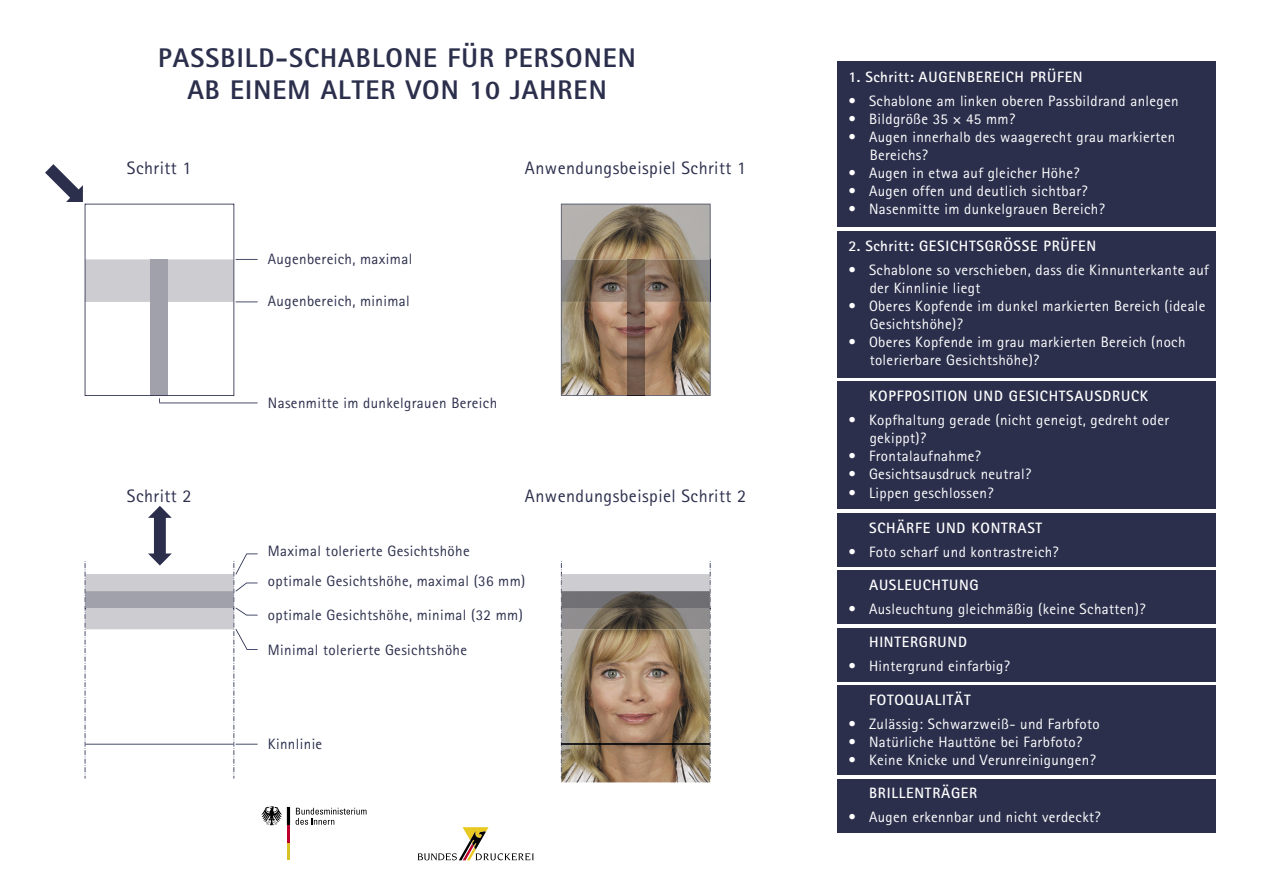
<style>
.page{position:relative;width:1263px;height:893px;background:#fff}
.page>*{position:absolute;margin:0;border:0;box-sizing:border-box;transform-origin:0 0}
.t1{font:800 27px/32.4px "AT Rotis Sans Serif";letter-spacing:.04em;color:#2b2f4c;text-align:center}
.t2{font:18px "AT Rotis Sans Serif";letter-spacing:.025em;color:#2b2f4c}
.t3{font:15px/18px "AT Rotis Sans Serif";letter-spacing:.025em;color:#fff}
.t4{font:15px "AT Rotis Sans Serif";letter-spacing:.025em;color:#2b2f4c}
.t5{font:700 15px "AT Rotis Sans Serif";letter-spacing:.05em;color:#fff}
</style>
<div class="page">
<svg style="left:561px;top:561px;width:150px;height:218px;background:#9d8b79"></svg>
<svg style="left:85px;top:506px;width:173px;height:273px"></svg>
<svg style="left:561px;top:204px;width:150px;height:192px;background:#8f7c69"></svg>
<svg style="left:45px;top:164px;width:213px;height:239px"></svg>
<hr style="left:287px;top:842px;width:3px;height:18px;background:#d7c127">
<hr style="left:287px;top:825px;width:3px;height:18px;background:#bd002b">
<svg style="left:261px;top:806px;width:29px;height:19px"></svg>
<svg style="left:296px;top:808px;width:70px;height:17px"></svg>
<svg style="left:417px;top:827px;width:117px;height:33px"></svg>
<div style="left:838px;top:61px;width:378px;height:165px;background:#2b2f4c"></div>
<div style="left:838px;top:231px;width:378px;height:146px;background:#2b2f4c"></div>
<div style="left:838px;top:382px;width:378px;height:127px;background:#2b2f4c"></div>
<div style="left:838px;top:513px;width:378px;height:54px;background:#2b2f4c"></div>
<div style="left:838px;top:571px;width:378px;height:53px;background:#2b2f4c"></div>
<div style="left:838px;top:628px;width:378px;height:53px;background:#2b2f4c"></div>
<div style="left:838px;top:686px;width:378px;height:89px;background:#2b2f4c"></div>
<div style="left:838px;top:779px;width:378px;height:53px;background:#2b2f4c"></div>
<h1 class="t1" style="left:158px;top:41px;width:479px">PASSBILD-SCHABLONE FÜR PERSONEN<br>AB EINEM ALTER VON 10 JAHREN</h1>
<p class="t2" style="left:127px;top:158px;width:66px">Schritt 1</p>
<p class="t2" style="left:127px;top:485px;width:66px">Schritt 2</p>
<p class="t4" style="left:268px;top:250px;width:146px">Augenbereich, maximal</p>
<p class="t4" style="left:268px;top:293px;width:143px">Augenbereich, minimal</p>
<p class="t2" style="left:525px;top:158px;width:223px">Anwendungsbeispiel Schritt 1</p>
<p class="t4" style="left:268px;top:394px;width:231px">Nasenmitte im dunkelgrauen Bereich</p>
<p class="t4" style="left:268px;top:542px;width:203px">Maximal tolerierte Gesichtshöhe</p>
<p class="t2" style="left:525px;top:485px;width:223px">Anwendungsbeispiel Schritt 2</p>
<p class="t4" style="left:268px;top:572px;width:259px">optimale Gesichtshöhe, maximal (36 mm)</p>
<p class="t4" style="left:268px;top:606px;width:256px">optimale Gesichtshöhe, minimal (32 mm)</p>
<p class="t4" style="left:268px;top:641px;width:201px">Minimal tolerierte Gesichtshöhe</p>
<p class="t4" style="left:268px;top:735px;width:56px">Kinnlinie</p>
<p class="t5" style="left:848px;top:68px;width:236px">1. Schritt: AUGENBEREICH PRÜFEN</p>
<p class="t3" style="left:848px;top:92px;width:332px">• Schablone am linken oberen Passbildrand anlegen</p>
<p class="t3" style="left:848px;top:110px;width:168px">• Bildgröße 35 × 45 mm?</p>
<p class="t3" style="left:870px;top:128px;width:307px;text-indent:-21px">• Augen innerhalb des waagerecht grau markierten<br>Bereichs?</p>
<p class="t3" style="left:848px;top:164px;width:233px">• Augen in etwa auf gleicher Höhe?</p>
<p class="t3" style="left:848px;top:182px;width:241px">• Augen offen und deutlich sichtbar?</p>
<p class="t3" style="left:848px;top:200px;width:258px">• Nasenmitte im dunkelgrauen Bereich?</p>
<p class="t5" style="left:848px;top:236px;width:249px">2. Schritt: GESICHTSGRÖSSE PRÜFEN</p>
<p class="t3" style="left:870px;top:261px;width:341px;text-indent:-21px">• Schablone so verschieben, dass die Kinnunterkante auf der Kinnlinie liegt</p>
<p class="t3" style="left:870px;top:297px;width:337px;text-indent:-21px">• Oberes Kopfende im dunkel markierten Bereich (ideale<br>Gesichtshöhe)?</p>
<p class="t3" style="left:870px;top:333px;width:317px;text-indent:-21px">• Oberes Kopfende im grau markierten Bereich (noch tolerierbare Gesichtshöhe)?</p>
<p class="t5" style="left:869px;top:387px;width:280px">KOPFPOSITION UND GESICHTSAUSDRUCK</p>
<p class="t3" style="left:870px;top:411px;width:301px;text-indent:-21px">• Kopfhaltung gerade (nicht geneigt, gedreht oder gekippt)?</p>
<p class="t3" style="left:848px;top:447px;width:134px">• Frontalaufnahme?</p>
<p class="t3" style="left:848px;top:465px;width:184px">• Gesichtsausdruck neutral?</p>
<p class="t3" style="left:848px;top:483px;width:147px">• Lippen geschlossen?</p>
<p class="t5" style="left:869px;top:518px;width:175px">SCHÄRFE UND KONTRAST</p>
<p class="t3" style="left:848px;top:543px;width:212px">• Foto scharf und kontrastreich?</p>
<p class="t5" style="left:869px;top:575px;width:111px">AUSLEUCHTUNG</p>
<p class="t3" style="left:848px;top:600px;width:299px">• Ausleuchtung gleichmäßig (keine Schatten)?</p>
<p class="t5" style="left:869px;top:633px;width:99px">HINTERGRUND</p>
<p class="t3" style="left:848px;top:657px;width:163px">• Hintergrund einfarbig?</p>
<p class="t5" style="left:869px;top:690px;width:103px">FOTOQUALITÄT</p>
<p class="t3" style="left:848px;top:715px;width:253px">• Zulässig: Schwarzweiß- und Farbfoto</p>
<p class="t3" style="left:848px;top:733px;width:235px">• Natürliche Hauttöne bei Farbfoto?</p>
<p class="t3" style="left:848px;top:751px;width:249px">• Keine Knicke und Verunreinigungen?</p>
<p class="t5" style="left:869px;top:783px;width:110px">BRILLENTRÄGER</p>
<p class="t3" style="left:848px;top:807px;width:254px">• Augen erkennbar und nicht verdeckt?</p>
</div>
